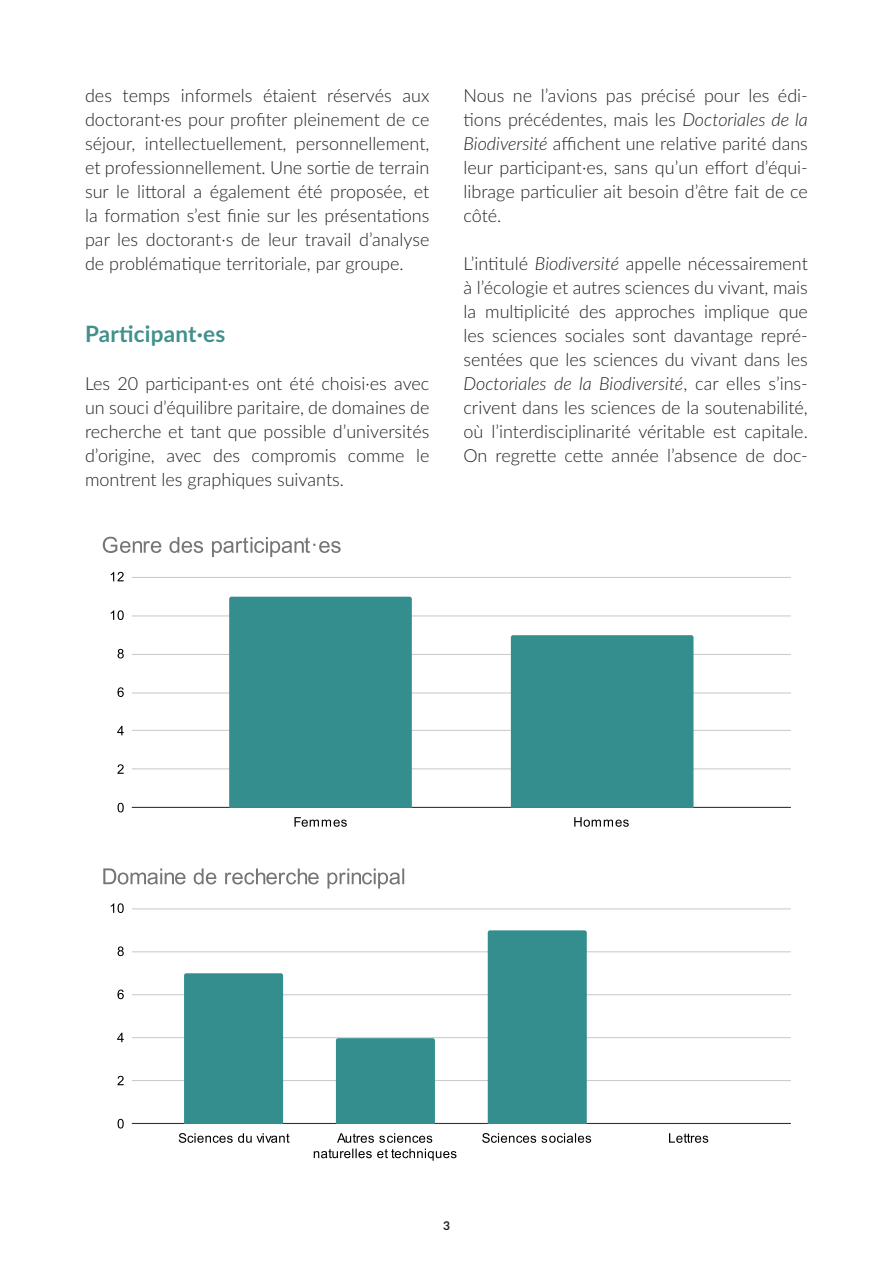
<style>
.page{position:relative;width:893px;height:1263px;background:#fff}
.page>*{position:absolute;margin:0;border:0;box-sizing:border-box;transform-origin:0 0}
.t1{font:700 22.5px "Lato";letter-spacing:.01em;color:#41908b}
.t2{font:300 18px/24px "Lato";color:#231f20;text-align:justify}
.t3{font:700 12px "Lato";color:#231f20}
.s1{font-style:italic}
</style>
<div class="page">
<hr style="left:132px;top:1123px;width:659px;height:1px;background:#333">
<hr style="left:132px;top:1080px;width:659px;height:1px;background:#ccc">
<hr style="left:132px;top:1037px;width:659px;height:1px;background:#ccc">
<hr style="left:132px;top:994px;width:659px;height:1px;background:#ccc">
<hr style="left:132px;top:951px;width:659px;height:1px;background:#ccc">
<hr style="left:132px;top:908px;width:659px;height:1px;background:#ccc">
<div style="left:184px;top:973px;width:99px;height:151px;background:#348e8e"></div>
<div style="left:336px;top:1038px;width:99px;height:86px;background:#348e8e"></div>
<div style="left:488px;top:930px;width:99px;height:194px;background:#348e8e"></div>
<svg style="left:118px;top:1119px;width:6px;height:9px"></svg>
<svg style="left:117px;top:1076px;width:7px;height:9px"></svg>
<svg style="left:117px;top:1033px;width:7px;height:9px"></svg>
<svg style="left:117px;top:989px;width:7px;height:10px"></svg>
<svg style="left:118px;top:946px;width:6px;height:10px"></svg>
<svg style="left:111px;top:903px;width:13px;height:10px"></svg>
<svg style="left:179px;top:1133px;width:111px;height:10px"></svg>
<svg style="left:314px;top:1133px;width:142px;height:28px"></svg>
<svg style="left:482px;top:1133px;width:109px;height:10px"></svg>
<svg style="left:669px;top:1133px;width:39px;height:10px"></svg>
<svg style="left:103px;top:868px;width:301px;height:20px"></svg>
<hr style="left:132px;top:807px;width:659px;height:1px;background:#333">
<hr style="left:132px;top:768px;width:659px;height:1px;background:#ccc">
<hr style="left:132px;top:730px;width:659px;height:1px;background:#ccc">
<hr style="left:132px;top:692px;width:659px;height:1px;background:#ccc">
<hr style="left:132px;top:654px;width:659px;height:1px;background:#ccc">
<hr style="left:132px;top:615px;width:659px;height:1px;background:#ccc">
<hr style="left:132px;top:577px;width:659px;height:1px;background:#ccc">
<div style="left:229px;top:597px;width:183px;height:211px;background:#348e8e"></div>
<div style="left:511px;top:635px;width:182px;height:173px;background:#348e8e"></div>
<svg style="left:118px;top:803px;width:6px;height:9px"></svg>
<svg style="left:117px;top:764px;width:7px;height:10px"></svg>
<svg style="left:117px;top:726px;width:7px;height:9px"></svg>
<svg style="left:117px;top:687px;width:7px;height:10px"></svg>
<svg style="left:118px;top:649px;width:6px;height:9px"></svg>
<svg style="left:111px;top:610px;width:13px;height:10px"></svg>
<svg style="left:111px;top:572px;width:13px;height:9px"></svg>
<svg style="left:294px;top:817px;width:53px;height:10px"></svg>
<svg style="left:574px;top:817px;width:55px;height:10px"></svg>
<svg style="left:103px;top:537px;width:238px;height:20px"></svg>
<p class="t2" style="left:85px;top:83px;width:346px">des temps informels étaient réservés aux doctorant·es pour profiter pleinement de ce séjour, intellectuellement, personnellement, et professionnellement. Une sortie de terrain sur le littoral a également été proposée, et la formation s’est finie sur les présentations par les doctorant·s de leur travail d’analyse de problématique territoriale, par groupe.</p>
<p class="t1" style="left:85px;top:317px;width:142px">Participant·es</p>
<p class="t2" style="left:85px;top:371px;width:346px">Les 20 participant·es ont été choisi·es avec un souci d’équilibre paritaire, de domaines de recherche et tant que possible d’universités d’origine, avec des compromis comme le montrent les graphiques suivants.</p>
<p class="t2" style="left:463px;top:83px;width:346px">Nous ne l’avions pas précisé pour les édi&shy;tions précédentes, mais les <span class="s1">Doctoriales de la Biodiversité</span> affichent une relative parité dans leur participant·es, sans qu’un effort d’équi&shy;librage particulier ait besoin d’être fait de ce côté.</p>
<p class="t2" style="left:463px;top:251px;width:346px">L’intitulé <span class="s1">Biodiversité</span> appelle nécessairement à l’écologie et autres sciences du vivant, mais la multiplicité des approches implique que les sciences sociales sont davantage repré&shy;sentées que les sciences du vivant dans les <span class="s1">Doctoriales de la Biodiversité</span>, car elles s’ins&shy;crivent dans les sciences de la soutenabilité, où l’interdisciplinarité véritable est capitale.<br>On regrette cette année l’absence de doc-</p>
<p class="t3" style="left:443px;top:1217px;width:8px">3</p>
</div>
